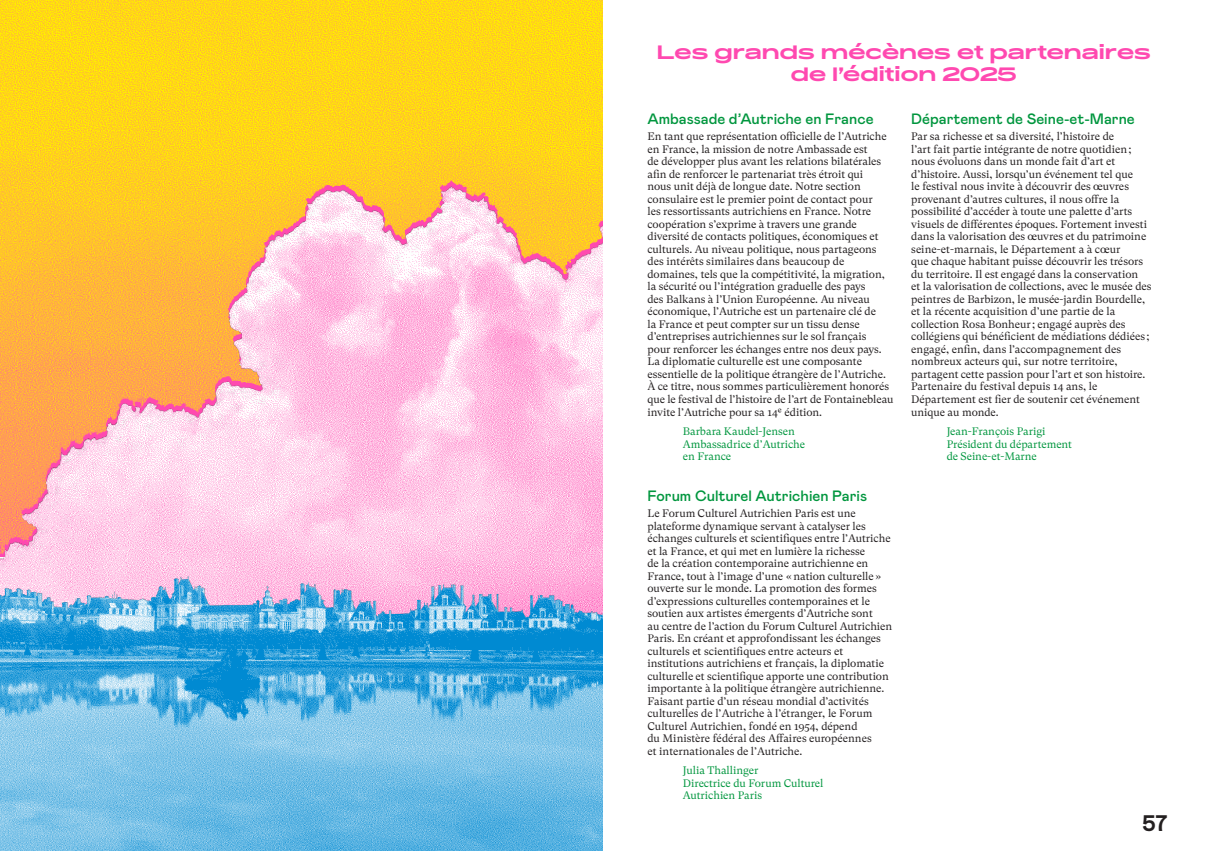
<style>
.page{position:relative;width:1205px;height:851px;background:#fff}
.page>*{position:absolute;margin:0;border:0;box-sizing:border-box;transform-origin:0 0}
.t1{font:700 22.5px "Mabry Pro";color:#231f20}
.GRAND_TITRE_pano_15_pt{font:700 18.75px/22.5px "Pano";color:#ff49b0;text-align:center}
.Equipe___titre{font:500 15px "Mabry Pro";color:#00963e}
.mots_partenaires{font:10.88px/12.5px "GT Super Text";letter-spacing:-.005em;color:#231f20}
.mot_partenaire_-_signature{font:10.88px/12.5px "GT Super Text";letter-spacing:-.005em;color:#00963e}
</style>
<div class="page">
<img style="left:0;top:0;width:603px;height:185px">
<img style="left:0;top:185px;width:603px;height:391px">
<img style="left:0;top:576px;width:603px;height:274px">
<p class="GRAND_TITRE_pano_15_pt" style="left:656px;top:41px;width:496px">Les grands mécènes et partenaires de l’édition 2025</p>
<p class="Equipe___titre" style="left:647px;top:108px;width:228px">Ambassade d’Autriche en France</p>
<p class="mots_partenaires" style="left:647px;top:130px;width:247px">En tant que représentation officielle de l’Autriche en France, la mission de notre Ambassade est<br>de développer plus avant les relations bilatérales afin de renforcer le partenariat très étroit qui<br>nous unit déjà de longue date. Notre section consulaire est le premier point de contact pour<br>les ressortissants autrichiens en France. Notre coopération s’exprime à travers une grande diversité de contacts politiques, économiques et culturels. Au niveau politique, nous partageons des intérêts similaires dans beaucoup de domaines, tels que la compétitivité, la migration, la sécurité ou l’intégration graduelle des pays<br>des Balkans à l’Union Européenne. Au niveau économique, l’Autriche est un partenaire clé de<br>la France et peut compter sur un tissu dense d’entreprises autrichiennes sur le sol français<br>pour renforcer les échanges entre nos deux pays.<br>La diplomatie culturelle est une composante essentielle de la politique étrangère de l’Autriche.<br>À ce titre, nous sommes particulièrement honorés que le festival de l’histoire de l’art de Fontainebleau invite l’Autriche pour sa 14e édition.</p>
<p class="mot_partenaire_-_signature" style="left:683px;top:425px;width:124px">Barbara Kaudel-Jensen<br>Ambassadrice d’Autriche en France</p>
<p class="Equipe___titre" style="left:647px;top:485px;width:221px">Forum Culturel Autrichien Paris</p>
<p class="mots_partenaires" style="left:647px;top:507px;width:246px">Le Forum Culturel Autrichien Paris est une plateforme dynamique servant à catalyser les échanges culturels et scientifiques entre l’Autriche et la France, et qui met en lumière la richesse<br>de la création contemporaine autrichienne en France, tout à l’image d’une « nation culturelle » ouverte sur le monde. La promotion des formes d’expressions culturelles contemporaines et le soutien aux artistes émergents d’Autriche sont<br>au centre de l’action du Forum Culturel Autrichien Paris. En créant et approfondissant les échanges culturels et scientifiques entre acteurs et institutions autrichiens et français, la diplomatie culturelle et scientifique apporte une contribution importante à la politique étrangère autrichienne.<br>Faisant partie d’un réseau mondial d’activités culturelles de l’Autriche à l’étranger, le Forum Culturel Autrichien, fondé en 1954, dépend<br>du Ministère fédéral des Affaires européennes<br>et internationales de l’Autriche.</p>
<p class="mot_partenaire_-_signature" style="left:683px;top:764px;width:142px">Julia Thallinger<br>Directrice du Forum Culturel<br>Autrichien Paris</p>
<p class="Equipe___titre" style="left:911px;top:108px;width:225px">Département de Seine-et-Marne</p>
<p class="mots_partenaires" style="left:911px;top:130px;width:242px">Par sa richesse et sa diversité, l’histoire de<br>l’art fait partie intégrante de notre quotidien ; nous évoluons dans un monde fait d’art et d’histoire. Aussi, lorsqu’un événement tel que<br>le festival nous invite à découvrir des œuvres provenant d’autres cultures, il nous offre la possibilité d’accéder à toute une palette d’arts visuels de différentes époques. Fortement investi dans la valorisation des œuvres et du patrimoine seine-et-marnais, le Département a à cœur<br>que chaque habitant puisse découvrir les trésors du territoire. Il est engagé dans la conservation<br>et la valorisation de collections, avec le musée des peintres de Barbizon, le musée-jardin Bourdelle, et la récente acquisition d’une partie de la collection Rosa Bonheur ; engagé auprès des collégiens qui bénéficient de médiations dédiées ; engagé, enfin, dans l’accompagnement des nombreux acteurs qui, sur notre territoire, partagent cette passion pour l’art et son histoire.<br>Partenaire du festival depuis 14 ans, le Département est fier de soutenir cet événement unique au monde.</p>
<p class="mot_partenaire_-_signature" style="left:946px;top:425px;width:127px">Jean-François Parigi<br>Président du département de Seine-et-Marne</p>
<h1 class="t1" style="left:1142px;top:806px;width:27px">57</h1>
</div>
